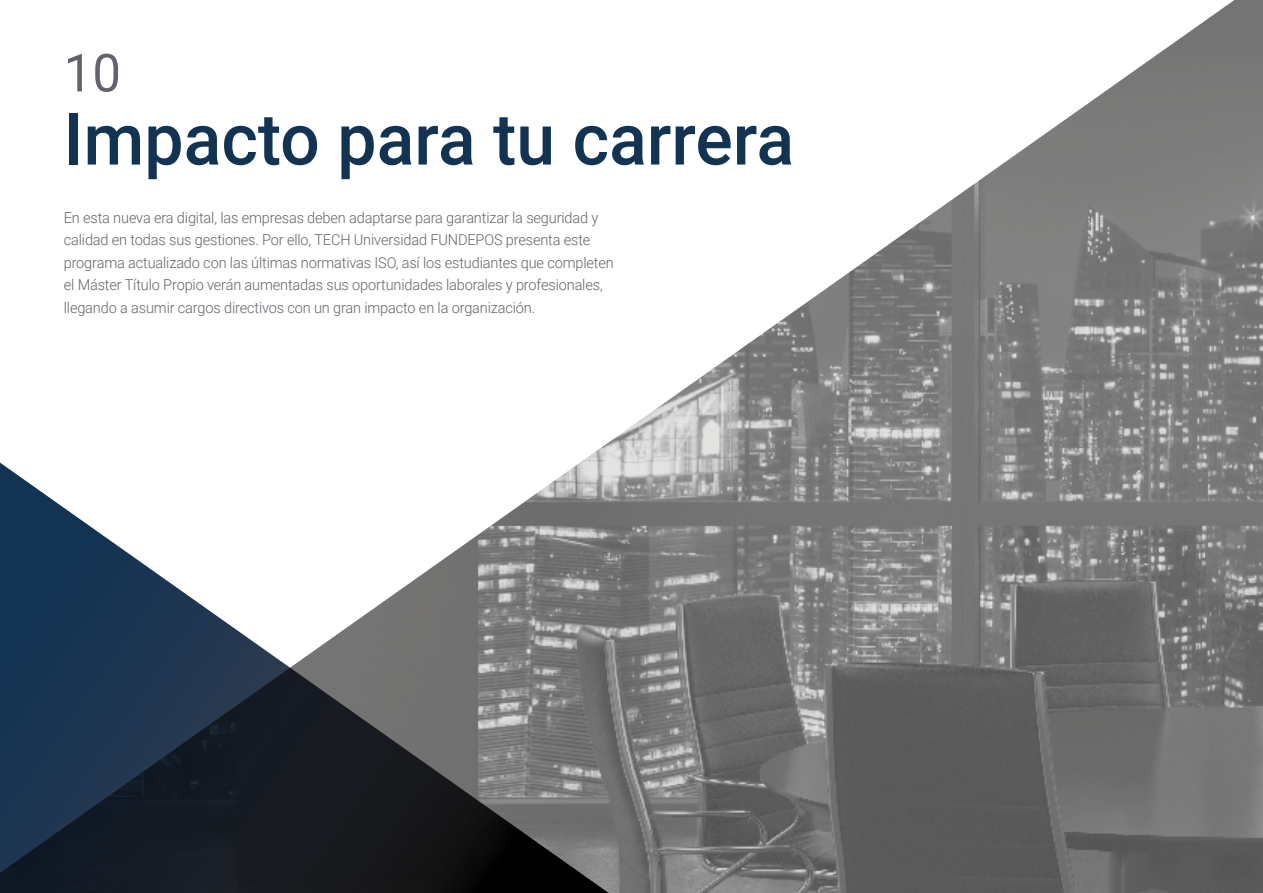
<style>
.page{position:relative;width:1263px;height:893px;background:#fff}
.page>*{position:absolute;margin:0;border:0;box-sizing:border-box;transform-origin:0 0}
.t1{font:500 72px "Roboto";color:#123352}
.t2{font:52.5px "Roboto";color:#61646a}
.t3{font:300 15px/22.5px "Roboto";letter-spacing:-.01em;color:#61646a}
</style>
<div class="page">
<img style="left:601px;top:0;width:662px;height:893px">
<svg style="left:0;top:448px;width:640px;height:445px"></svg>
<h2 class="t2" style="left:64px;top:36px;width:59px">10</h2>
<h1 class="t1" style="left:64px;top:89px;width:732px">Impacto para tu carrera</h1>
<p class="t3" style="left:64px;top:205px;width:551px">En esta nueva era digital, las empresas deben adaptarse para garantizar la seguridad y calidad en todas sus gestiones. Por ello, TECH Universidad FUNDEPOS presenta este programa actualizado con las últimas normativas ISO, así los estudiantes que completen el Máster Título Propio verán aumentadas sus oportunidades laborales y profesionales, llegando a asumir cargos directivos con un gran impacto en la organización.</p>
</div>
